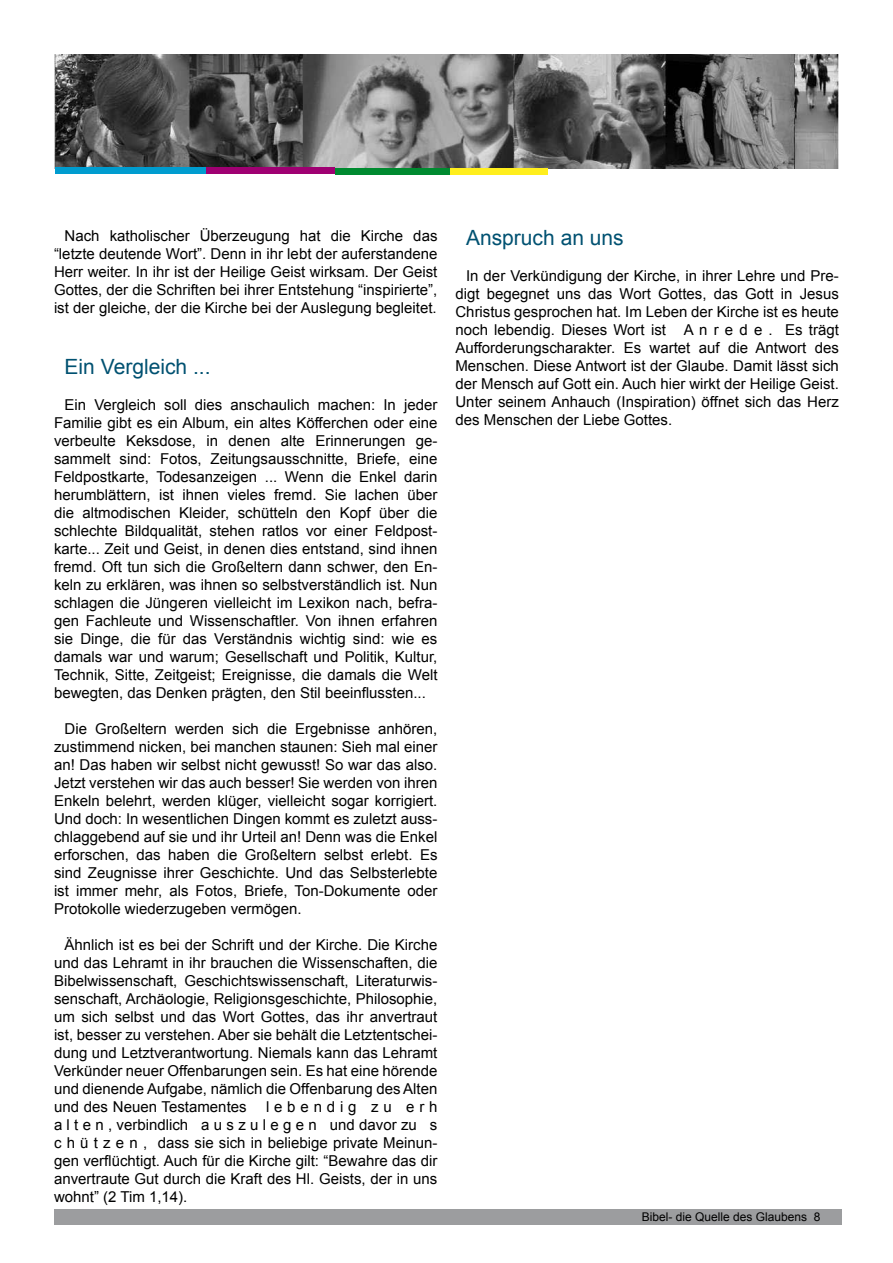
<style>
.page{position:relative;width:893px;height:1263px;background:#fff}
.page>*{position:absolute;margin:0;border:0;box-sizing:border-box;transform-origin:0 0}
.t1{font:21px "Arial";color:#005171}
.t2{font:15px/18px "Arial";color:#000;text-align:justify}
.t3{font:12px "Arial";color:#000}
</style>
<div class="page">
<img style="left:54px;top:54px;width:785px;height:114px">
<div style="left:55px;top:168px;width:151px;height:6px;background:#009ccf"></div>
<div style="left:206px;top:168px;width:129px;height:6px;background:#9f0072"></div>
<div style="left:335px;top:168px;width:116px;height:6px;background:#008a30"></div>
<div style="left:451px;top:168px;width:97px;height:6px;background:#ffee1d"></div>
<div style="left:54px;top:1209px;width:788px;height:16px;background:#9c9d9f"></div>
<p class="t2" style="left:54px;top:226px;width:385px;text-indent:11px">Nach katholischer Überzeugung hat die Kirche das “letzte deutende Wort”. Denn in ihr lebt der auferstandene Herr weiter. In ihr ist der Heilige Geist wirksam. Der Geist Gottes, der die Schriften bei ihrer Entstehung “inspirierte”, ist der gleiche, der die Kirche bei der Auslegung begleitet.</p>
<h1 class="t1" style="left:65px;top:353px;width:147px">Ein Vergleich ...</h1>
<p class="t2" style="left:54px;top:396px;width:385px;text-indent:11px">Ein Vergleich soll dies anschaulich machen: In jeder Familie gibt es ein Album, ein altes Köfferchen oder eine verbeulte Keksdose, in denen alte Erinnerungen ge&shy;sammelt sind: Fotos, Zeitungsausschnitte, Briefe, eine Feldpostkarte, Todesanzeigen ... Wenn die Enkel darin herumblättern, ist ihnen vieles fremd. Sie lachen über die altmodischen Kleider, schütteln den Kopf über die schlechte Bildqualität, stehen ratlos vor einer Feldpost&shy;karte... Zeit und Geist, in denen dies entstand, sind ihnen fremd. Oft tun sich die Großeltern dann schwer, den En&shy;keln zu erklären, was ihnen so selbstverständlich ist. Nun schlagen die Jüngeren vielleicht im Lexikon nach, befra&shy;gen Fachleute und Wissenschaftler. Von ihnen erfahren sie Dinge, die für das Verständnis wichtig sind: wie es damals war und warum; Gesellschaft und Politik, Kultur, Technik, Sitte, Zeitgeist; Ereignisse, die damals die Welt bewegten, das Denken prägten, den Stil beeinflussten...</p>
<p class="t2" style="left:54px;top:720px;width:385px;text-indent:11px">Die Großeltern werden sich die Ergebnisse anhören, zustimmend nicken, bei manchen staunen: Sieh mal einer an! Das haben wir selbst nicht gewusst! So war das also.<br>Jetzt verstehen wir das auch besser! Sie werden von ihren Enkeln belehrt, werden klüger, vielleicht sogar korrigiert.<br>Und doch: In wesentlichen Dingen kommt es zuletzt auss&shy;chlaggebend auf sie und ihr Urteil an! Denn was die Enkel erforschen, das haben die Großeltern selbst erlebt. Es sind Zeugnisse ihrer Geschichte. Und das Selbsterlebte ist immer mehr, als Fotos, Briefe, Ton-Dokumente oder Protokolle wiederzugeben vermögen.</p>
<p class="t2" style="left:54px;top:936px;width:385px;text-indent:11px">Ähnlich ist es bei der Schrift und der Kirche. Die Kirche und das Lehramt in ihr brauchen die Wissenschaften, die Bibelwissenschaft, Geschichtswissenschaft, Literaturwis&shy;senschaft, Archäologie, Religionsgeschichte, Philosophie, um sich selbst und das Wort Gottes, das ihr anvertraut ist, besser zu verstehen. Aber sie behält die Letztentschei&shy;dung und Letztverantwortung. Niemals kann das Lehramt Verkünder neuer Offenbarungen sein. Es hat eine hörende und dienende Aufgabe, nämlich die Offenbarung des Alten und des Neuen Testamentes</p>
<p class="t2" style="left:54px;top:1098px;width:385px;text-indent:212px">l e b e n d i g z u e r h a l t e n , verbindlich a u s z u l e g e n und davor zu s c h ü t z e n , dass sie sich in beliebige private Meinun&shy;gen verflüchtigt. Auch für die Kirche gilt: “Bewahre das dir anvertraute Gut durch die Kraft des Hl. Geists, der in uns wohnt” (2 Tim 1,14).</p>
<h1 class="t1" style="left:466px;top:224px;width:159px">Anspruch an uns</h1>
<p class="t2" style="left:455px;top:267px;width:385px;text-indent:11px">In der Verkündigung der Kirche, in ihrer Lehre und Pre&shy;digt begegnet uns das Wort Gottes, das Gott in Jesus Christus gesprochen hat. Im Leben der Kirche ist es heute noch lebendig. Dieses Wort ist A n r e d e . Es trägt Aufforderungscharakter. Es wartet auf die Antwort des Menschen. Diese Antwort ist der Glaube. Damit lässt sich der Mensch auf Gott ein. Auch hier wirkt der Heilige Geist.<br>Unter seinem Anhauch (Inspiration) öffnet sich das Herz des Menschen der Liebe Gottes.</p>
<p class="t3" style="left:642px;top:1209px;width:180px">Bibel- die Quelle des Glaubens 8</p>
</div>
